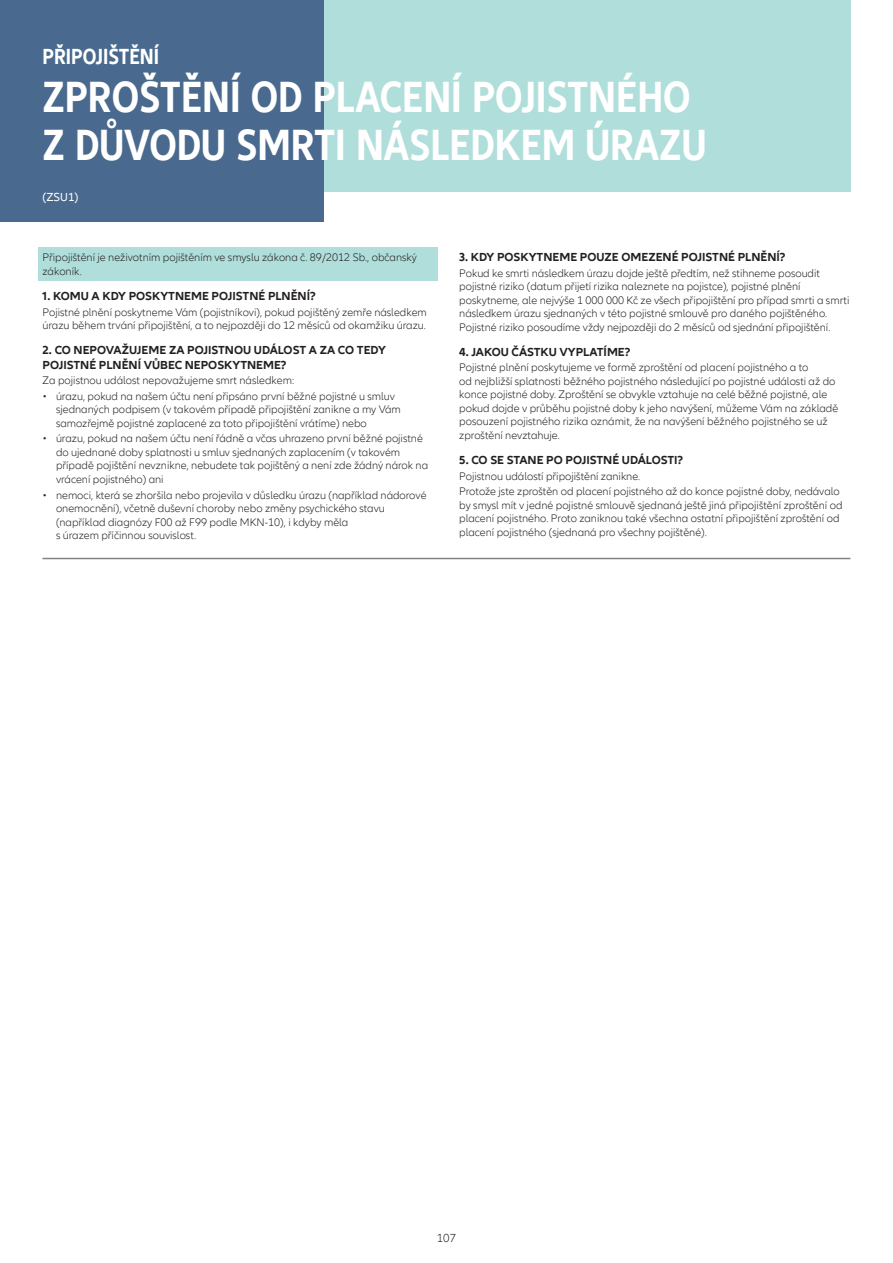
<style>
.page{position:relative;width:893px;height:1263px;background:#fff}
.page>*{position:absolute;margin:0;border:0;box-sizing:border-box;transform-origin:0 0}
.t1{font:700 condensed 45px/48px "Allianz Neo";color:#fff}
.t2{font:700 condensed 22.5px "Allianz Neo";color:#fff}
.otázky{font:700 12px/14.4px "Allianz Neo";color:#231f20}
.t3{font:12px "Allianz Neo";color:#fff}
.t4{font:300 12px "Allianz Neo";color:#231f20}
.text{font:300 11.25px/13.5px "Allianz Neo";color:#231f20}
</style>
<div class="page">
<div style="left:38px;top:247px;width:400px;height:34px;background:#afdedb"></div>
<div style="left:298px;top:0;width:552px;height:191px;background:#afdedb"></div>
<div style="left:0;top:0;width:323px;height:221px;background:#496a8e"></div>
<hr style="left:43px;top:558px;width:807px;height:1px;background:#808285">
<p class="t2" style="left:43px;top:43px;width:118px">PŘIPOJIŠTĚNÍ</p>
<p class="t1" style="left:43px;top:74px;width:665px">ZPROŠTĚNÍ OD PLACENÍ POJISTNÉHO<br>Z DŮVODU SMRTI NÁSLEDKEM ÚRAZU</p>
<p class="t3" style="left:43px;top:190px;width:37px">(ZSU1)</p>
<p class="text" style="left:43px;top:250px;width:376px;line-height:14.4px">Připojištění je neživotním pojištěním ve smyslu zákona č. 89/2012 Sb., občanský zákoník.</p>
<p class="otázky" style="left:43px;top:289px;width:275px">1. KOMU A KDY POSKYTNEME POJISTNÉ PLNĚNÍ?</p>
<p class="text" style="left:43px;top:305px;width:386px">Pojistné plnění poskytneme Vám (pojistníkovi), pokud pojištěný zemře následkem úrazu během trvání připojištění, a to nejpozději do 12 měsíců od okamžiku úrazu.</p>
<p class="otázky" style="left:43px;top:343px;width:345px">2. CO NEPOVAŽUJEME ZA POJISTNOU UDÁLOST A ZA CO TEDY<br>POJISTNÉ PLNĚNÍ VŮBEC NEPOSKYTNEME?</p>
<p class="text" style="left:43px;top:374px;width:253px">Za pojistnou událost nepovažujeme smrt následkem:</p>
<p class="text" style="left:56px;top:390px;width:346px;text-indent:-14px">• úrazu, pokud na našem účtu není připsáno první běžné pojistné u smluv sjednaných podpisem (v takovém případě připojištění zanikne a my Vám samozřejmě pojistné zaplacené za toto připojištění vrátíme) nebo</p>
<p class="text" style="left:56px;top:432px;width:374px;text-indent:-14px">• úrazu, pokud na našem účtu není řádně a včas uhrazeno první běžné pojistné do ujednané doby splatnosti u smluv sjednaných zaplacením (v takovém případě pojištění nevznikne, nebudete tak pojištěný a není zde žádný nárok na vrácení pojistného) ani</p>
<p class="text" style="left:56px;top:488px;width:372px;text-indent:-14px">• nemoci, která se zhoršila nebo projevila v důsledku úrazu (například nádorové onemocnění), včetně duševní choroby nebo změny psychického stavu (například diagnózy F00 až F99 podle MKN-10), i kdyby měla<br>s úrazem příčinnou souvislost.</p>
<p class="otázky" style="left:459px;top:250px;width:328px">3. KDY POSKYTNEME POUZE OMEZENÉ POJISTNÉ PLNĚNÍ?</p>
<p class="text" style="left:459px;top:267px;width:392px">Pokud ke smrti následkem úrazu dojde ještě předtím, než stihneme posoudit pojistné riziko (datum přijetí rizika naleznete na pojistce), pojistné plnění poskytneme, ale nejvýše 1 000 000 Kč ze všech připojištění pro případ smrti a smrti následkem úrazu sjednaných v této pojistné smlouvě pro daného pojištěného.<br>Pojistné riziko posoudíme vždy nejpozději do 2 měsíců od sjednání připojištění.</p>
<p class="otázky" style="left:459px;top:345px;width:173px">4. JAKOU ČÁSTKU VYPLATÍME?</p>
<p class="text" style="left:459px;top:361px;width:380px">Pojistné plnění poskytujeme ve formě zproštění od placení pojistného a to<br>od nejbližší splatnosti běžného pojistného následující po pojistné události až do konce pojistné doby. Zproštění se obvykle vztahuje na celé běžné pojistné, ale pokud dojde v průběhu pojistné doby k jeho navýšení, můžeme Vám na základě posouzení pojistného rizika oznámit, že na navýšení běžného pojistného se už zproštění nevztahuje.</p>
<p class="otázky" style="left:459px;top:453px;width:226px">5. CO SE STANE PO POJISTNÉ UDÁLOSTI?</p>
<p class="text" style="left:459px;top:469px;width:183px">Pojistnou událostí připojištění zanikne.</p>
<p class="text" style="left:459px;top:485px;width:385px">Protože jste zproštěn od placení pojistného až do konce pojistné doby, nedávalo by smysl mít v jedné pojistné smlouvě sjednaná ještě jiná připojištění zproštění od placení pojistného. Proto zaniknou také všechna ostatní připojištění zproštění od placení pojistného (sjednaná pro všechny pojištěné).</p>
<p class="t4" style="left:437px;top:1231px;width:21px">107</p>
</div>
